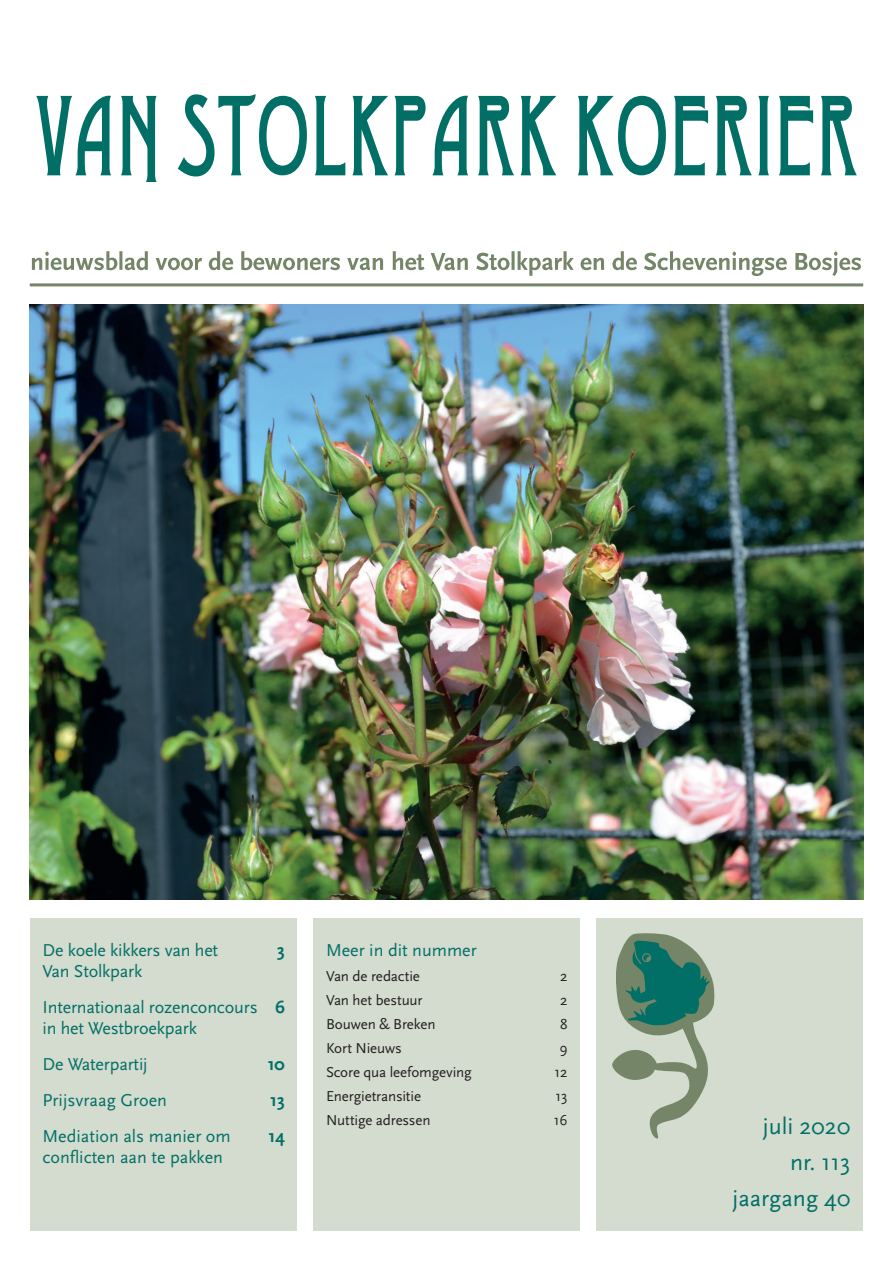
<style>
.page{position:relative;width:893px;height:1263px;background:#fff}
.page>*{position:absolute;margin:0;border:0;box-sizing:border-box;transform-origin:0 0}
.t1{font:24px/36px "Scala Sans";color:#016f66;text-align:right}
.t2{font:18px/36px "Scala Sans";letter-spacing:-.01em;color:#016f66}
.t3{font:700 18px "Scala Sans";color:#016f66}
.t4{font:15px/24px "Scala Sans";letter-spacing:-.01em;color:#231f20}
.s1{font-weight:700}
</style>
<div class="page">
<div style="left:597px;top:918px;width:266px;height:313px;background:#d4dbcf"></div>
<div style="left:30px;top:918px;width:266px;height:313px;background:#d4dbcf"></div>
<div style="left:313px;top:918px;width:267px;height:313px;background:#d4dbcf"></div>
<svg style="left:36px;top:94px;width:821px;height:88px"></svg>
<hr style="left:30px;top:283px;width:833px;height:3px;background:#748667">
<svg style="left:612px;top:933px;width:103px;height:206px"></svg>
<svg style="left:32px;top:251px;width:829px;height:25px"></svg>
<img style="left:30px;top:304px;width:833px;height:595px">
<p class="t2" style="left:43px;top:933px;width:177px">De koele kikkers van het</p>
<p class="t3" style="left:277px;top:941px;width:9px">3</p>
<p class="t2" style="left:326px;top:933px;width:152px">Meer in dit nummer</p>
<p class="t2" style="left:43px;top:954px;width:244px">Van Stolkpark<br>Internationaal rozenconcours <span class="s1">6</span></p>
<p class="t2" style="left:43px;top:1011px;width:156px">in het Westbroekpark<br>De Waterpartij</p>
<p class="t4" style="left:326px;top:965px;width:147px">Van de redactie<br>Van het bestuur<br>Bouwen &amp; Breken<br>Kort Nieuws<br>Score qua leefomgeving<br>Energietransitie<br>Nuttige adressen</p>
<p class="t4" style="left:554px;top:965px;width:16px;text-align:center">2<br>2<br>8<br>9<br>12<br>13<br>16</p>
<p class="t3" style="left:268px;top:1055px;width:19px">10</p>
<p class="t2" style="left:43px;top:1083px;width:126px">Prijsvraag Groen</p>
<p class="t3" style="left:270px;top:1091px;width:16px">13</p>
<p class="t2" style="left:43px;top:1119px;width:190px">Mediation als manier om</p>
<p class="t3" style="left:268px;top:1127px;width:18px">14</p>
<p class="t2" style="left:43px;top:1140px;width:182px">conflicten aan te pakken</p>
<h1 class="t1" style="left:732px;top:1108px;width:119px">juli 2020 nr. 113 jaargang 40</h1>
</div>
